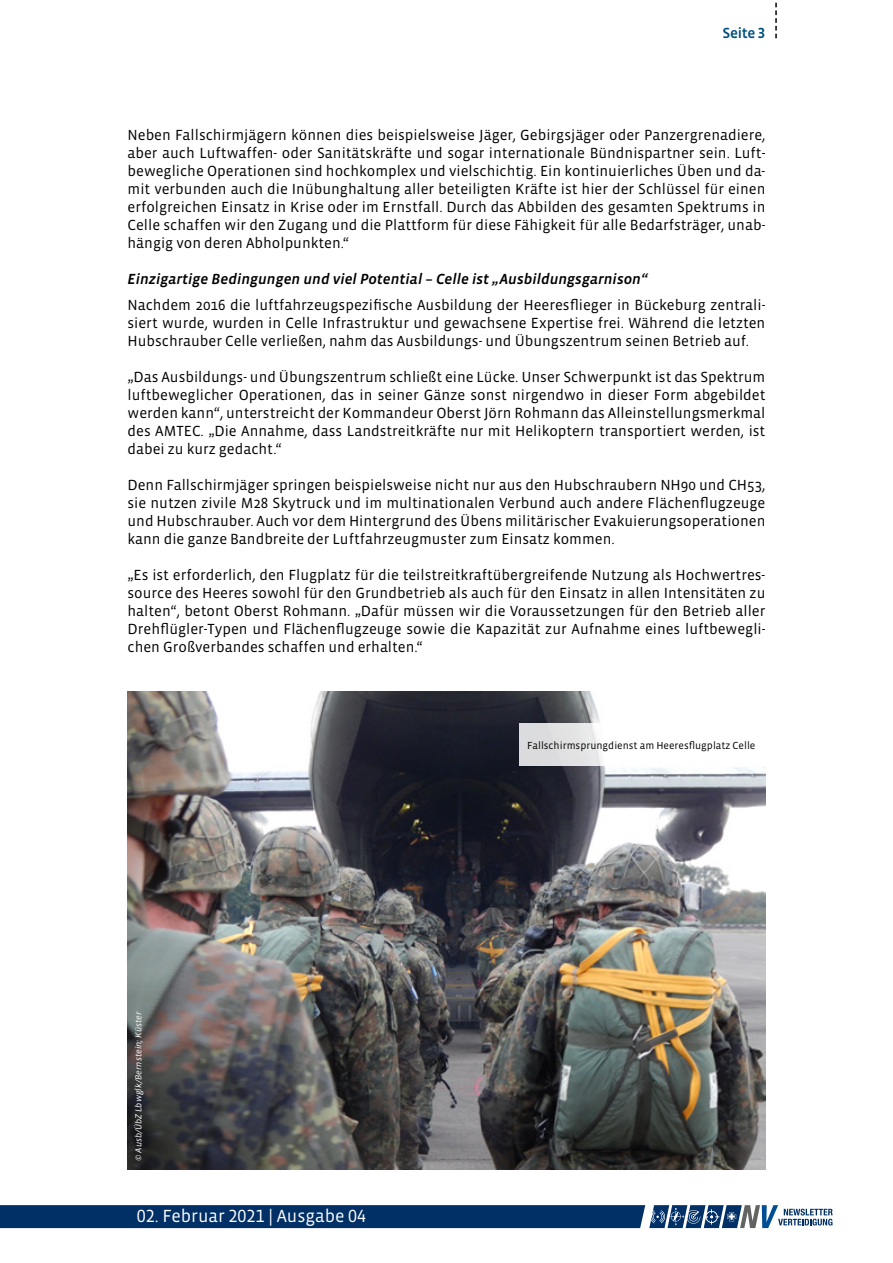
<style>
.page{position:relative;width:893px;height:1263px;background:#fff}
.page>*{position:absolute;margin:0;border:0;box-sizing:border-box;transform-origin:0 0}
.t1{font:18px "Vista Sans OTCE";color:#fff}
.t2{font:15px/18px "Vista Sans OTCE";color:#000;text-align:justify}
.t3{font:italic 500 15px "Vista Sans OTCE";color:#000}
.t4{font:500 15px "Vista Sans OTCE";letter-spacing:-.02em;color:#00507d}
.t5{font:10.5px "Vista Sans OTCE";color:#000}
.t6{font:italic 9px "Vista Sans OTCE";color:#fff}
</style>
<div class="page">
<img style="left:128px;top:691px;width:637px;height:478px">
<svg style="left:519px;top:723px;width:246px;height:42px"></svg>
<svg style="left:0;top:1205px;width:833px;height:24px;background:#264e7c"></svg>
<svg style="left:775px;top:2px;width:2px;height:36px"></svg>
<p class="t4" style="left:722px;top:25px;width:44px">Seite 3</p>
<p class="t2" style="left:128px;top:126px;width:639px">Neben Fallschirmjägern können dies beispielsweise Jäger, Gebirgsjäger oder Panzergrenadiere, aber auch Luftwaffen- oder Sanitätskräfte und sogar internationale Bündnispartner sein. Luft&shy;bewegliche Operationen sind hochkomplex und vielschichtig. Ein kontinuierliches Üben und da&shy;mit verbunden auch die Inübunghaltung aller beteiligten Kräfte ist hier der Schlüssel für einen erfolgreichen Einsatz in Krise oder im Ernstfall. Durch das Abbilden des gesamten Spektrums in Celle schaffen wir den Zugang und die Plattform für diese Fähigkeit für alle Bedarfsträger, unab&shy;hängig von deren Abholpunkten.“</p>
<p class="t3" style="left:128px;top:271px;width:522px">Einzigartige Bedingungen und viel Potential – Celle ist „Ausbildungsgarnison“</p>
<p class="t2" style="left:128px;top:295px;width:639px">Nachdem 2016 die luftfahrzeugspezifische Ausbildung der Heeresflieger in Bückeburg zentrali&shy;siert wurde, wurden in Celle Infrastruktur und gewachsene Expertise frei. Während die letzten Hubschrauber Celle verließen, nahm das Ausbildungs- und Übungszentrum seinen Betrieb auf.</p>
<p class="t2" style="left:128px;top:367px;width:639px">„Das Ausbildungs- und Übungszentrum schließt eine Lücke. Unser Schwerpunkt ist das Spektrum luftbeweglicher Operationen, das in seiner Gänze sonst nirgendwo in dieser Form abgebildet werden kann“, unterstreicht der Kommandeur Oberst Jörn Rohmann das Alleinstellungsmerkmal des AMTEC. „Die Annahme, dass Landstreitkräfte nur mit Helikoptern transportiert werden, ist dabei zu kurz gedacht.“</p>
<p class="t2" style="left:128px;top:475px;width:639px">Denn Fallschirmjäger springen beispielsweise nicht nur aus den Hubschraubern NH90 und CH53, sie nutzen zivile M28 Skytruck und im multinationalen Verbund auch andere Flächenflugzeuge und Hubschrauber. Auch vor dem Hintergrund des Übens militärischer Evakuierungsoperationen kann die ganze Bandbreite der Luftfahrzeugmuster zum Einsatz kommen.</p>
<p class="t2" style="left:128px;top:565px;width:639px">„Es ist erforderlich, den Flugplatz für die teilstreitkraftübergreifende Nutzung als Hochwertres&shy;source des Heeres sowohl für den Grundbetrieb als auch für den Einsatz in allen Intensitäten zu halten“, betont Oberst Rohmann. „Dafür müssen wir die Voraussetzungen für den Betrieb aller Drehflügler-Typen und Flächenflugzeuge sowie die Kapazität zur Aufnahme eines luftbewegli&shy;chen Großverbandes schaffen und erhalten.“</p>
<p class="t6" style="left:133px;top:1161px;width:151px;rotate:-90deg">© Ausb/ÜbZ Lbwglk/Bernstein; Küster</p>
<p class="t1" style="left:137px;top:1205px;width:231px">02. Februar 2021 | Ausgabe 04</p>
<p class="t5" style="left:527px;top:739px;width:230px">Fallschirmsprungdienst am Heeresflugplatz Celle</p>
</div>
